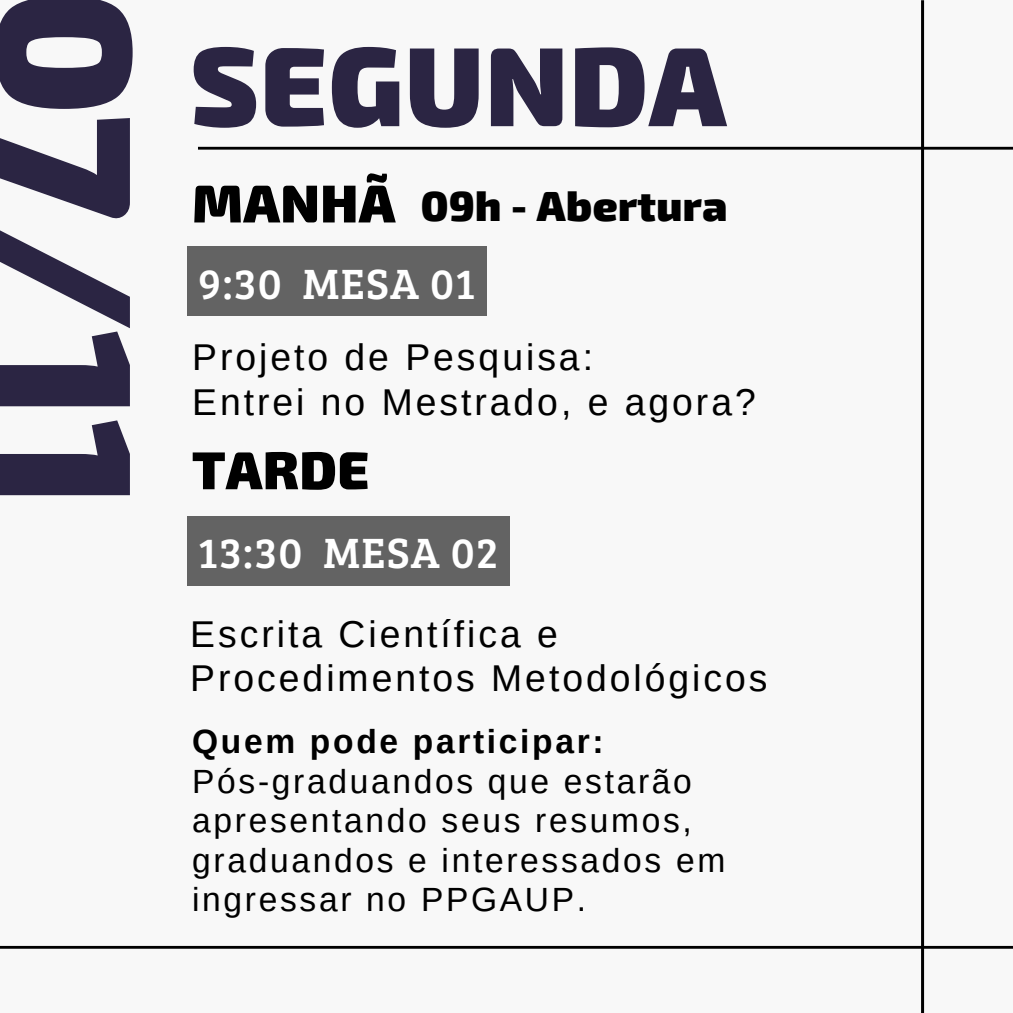
<style>
.page{position:relative;width:1013px;height:1013px;background:#fff}
.page>*{position:absolute;margin:0;border:0;box-sizing:border-box;transform-origin:0 0}
.t1{font:900 190.62px "Exo 2";color:#2b2543}
.t2{font:900 112.5px "Exo 2";letter-spacing:.01em;color:#2b2543}
.t3{font:900 53.25px "Exo 2";letter-spacing:.01em;color:#000}
.t4{font:43.75px "Bree Serif";letter-spacing:.03em;color:#fff}
.t5{font:900 42.25px "Exo 2";letter-spacing:.01em;color:#000}
.t6{font:37.25px/44px "Arimo";letter-spacing:.08em;color:#000}
.t7{font:33.5px/39.4px "Arimo";letter-spacing:.08em;color:#000}
.t8{font:700 33.5px "Arimo";letter-spacing:.08em;color:#000}
.s1{font-size:53.25px}
</style>
<div class="page">
<div style="left:0;top:0;width:1012px;height:1012px;background:#f8f8f8"></div>
<div style="left:187px;top:247px;width:300px;height:69px;background:#636363"></div>
<hr style="left:0;top:945px;width:1012px;height:3px;background:#000">
<hr style="left:198px;top:147px;width:814px;height:3px;background:#000">
<hr style="left:921px;top:0;width:3px;height:1012px;background:#000">
<div style="left:187px;top:516px;width:323px;height:70px;background:#636363"></div>
<h1 class="t1" style="left:193px;top:-10px;width:520px;rotate:90deg">07/11</h1>
<h2 class="t2" style="left:190px;top:11px;width:537px">SEGUNDA</h2>
<p class="t5" style="left:192px;top:178px;width:536px"><span class="s1">MANHÃ</span> 09h - Abertura</p>
<h3 class="t4" style="left:198px;top:252px;width:279px">9:30 MESA 01</h3>
<p class="t6" style="left:192px;top:335px;width:565px">Projeto de Pesquisa:<br>Entrei no Mestrado, e agora?</p>
<h3 class="t3" style="left:192px;top:435px;width:178px">TARDE</h3>
<h3 class="t4" style="left:198px;top:521px;width:302px">13:30 MESA 02</h3>
<p class="t6" style="left:190px;top:611px;width:578px">Escrita Científica e<br>Procedimentos Metodológicos</p>
<p class="t8" style="left:192px;top:723px;width:413px">Quem pode participar:</p>
<p class="t7" style="left:192px;top:761px;width:534px">Pós-graduandos que estarão apresentando seus resumos, graduandos e interessados em ingressar no PPGAUP.</p>
</div>
